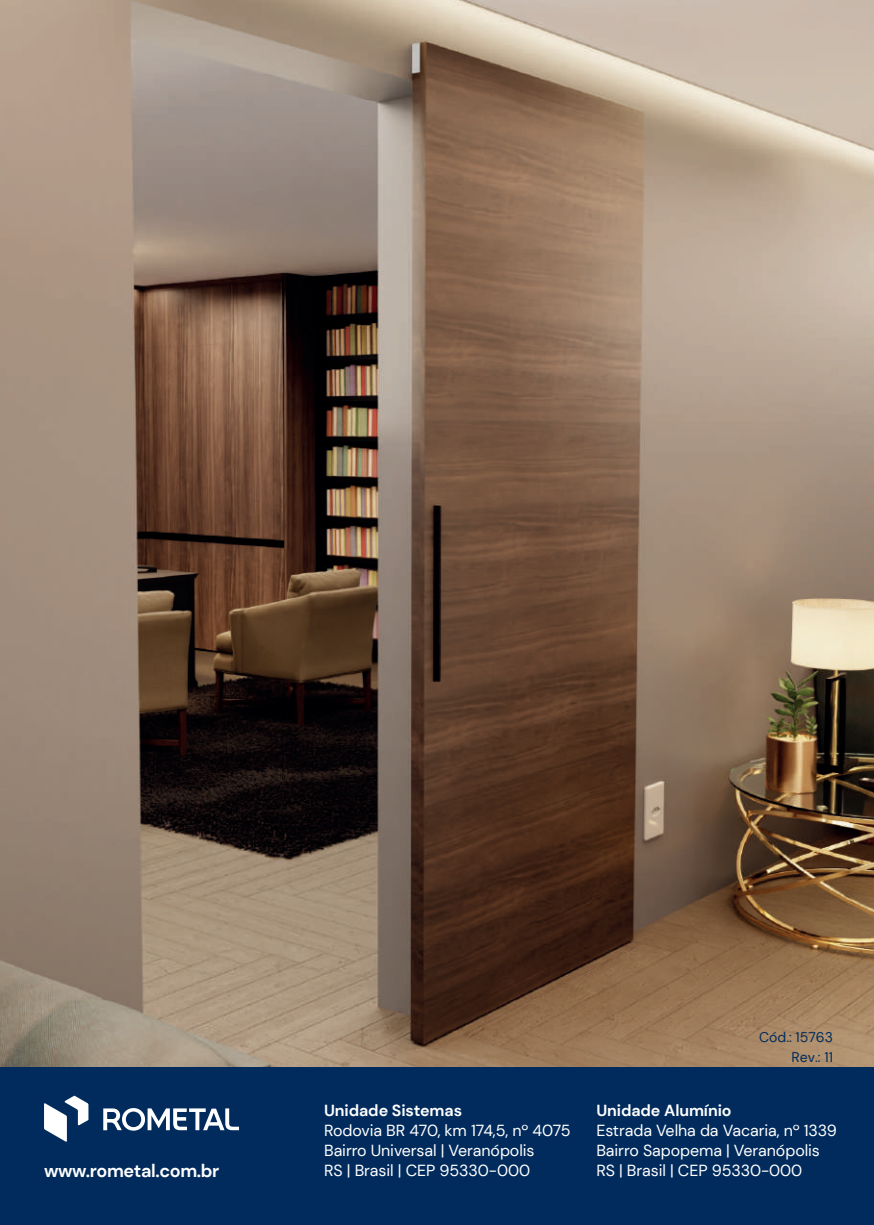
<style>
.page{position:relative;width:874px;height:1225px;background:#fff}
.page>*{position:absolute;margin:0;border:0;box-sizing:border-box;transform-origin:0 0}
.t1{font:700 18px "DM Sans";letter-spacing:-.02em;color:#fff}
.t2{font:16px/20px "DM Sans";letter-spacing:-.005em;color:#fff}
.t3{font:700 16px "DM Sans";letter-spacing:-.005em;color:#fff}
.t4{font:14px/20px "DM Sans";color:#002b5c;text-align:right}
</style>
<div class="page">
<img style="left:0;top:0;width:873px;height:1068px">
<div style="left:0;top:1068px;width:873px;height:157px;background:#002b5c"></div>
<svg style="left:103px;top:1108px;width:136px;height:22px"></svg>
<svg style="left:44px;top:1095px;width:44px;height:47px"></svg>
<p class="t1" style="left:44px;top:1159px;width:177px">www.rometal.com.br</p>
<p class="t3" style="left:324px;top:1100px;width:139px">Unidade Sistemas</p>
<p class="t2" style="left:324px;top:1120px;width:248px">Rodovia BR 470, km 174,5, nº 4075<br>Bairro Universal | Veranópolis<br>RS | Brasil | CEP 95330-000</p>
<p class="t4" style="left:758px;top:1027px;width:75px">Cód.: 15763<br>Rev.: 11</p>
<p class="t3" style="left:596px;top:1100px;width:137px">Unidade Alumínio</p>
<p class="t2" style="left:596px;top:1120px;width:242px">Estrada Velha da Vacaria, nº 1339<br>Bairro Sapopema | Veranópolis<br>RS | Brasil | CEP 95330-000</p>
</div>
